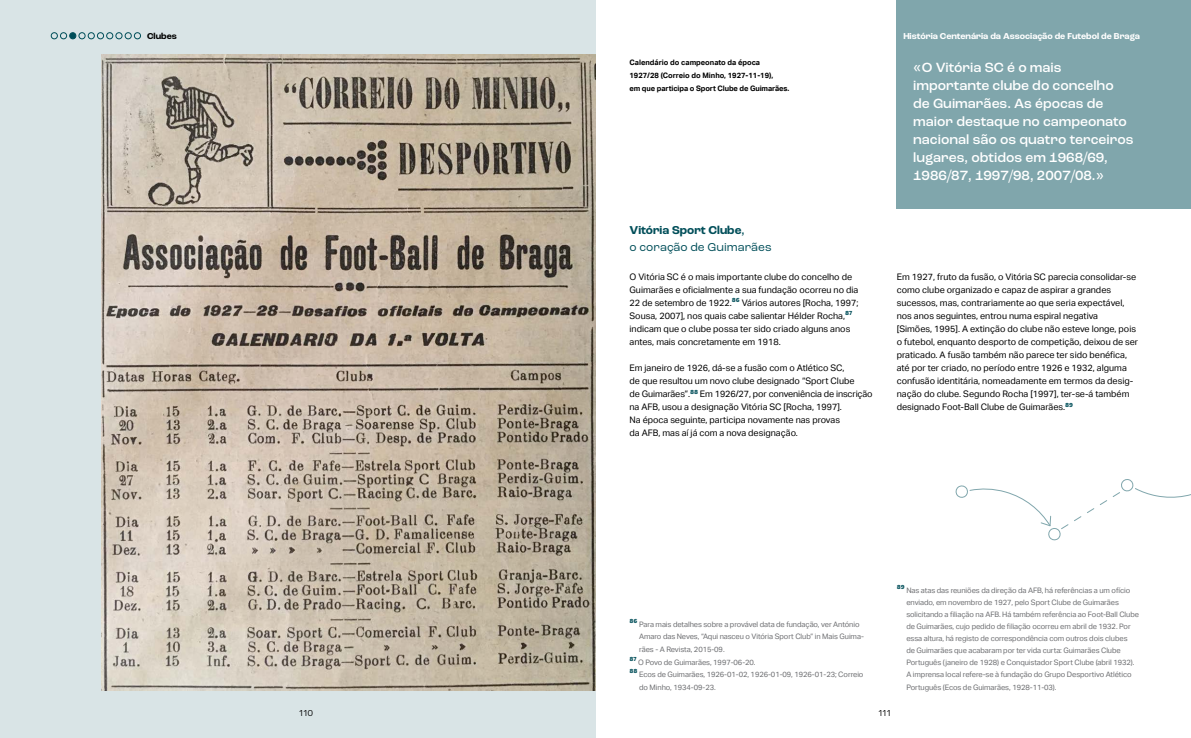
<style>
.page{position:relative;width:1191px;height:738px;background:#fff}
.page>*{position:absolute;margin:0;border:0;box-sizing:border-box;transform-origin:0 0}
.t1{font:500 14px/18px "Roc Grotesk";color:#fff}
.t2{font:12px/16.8px "Roc Grotesk";color:#004e59}
.t3{font:9px/13px "Aktiv Grotesk";color:#000}
.t4{font:700 9px "Roc Grotesk";color:#fff}
.t5{font:9px "Laca Text";color:#000}
.t6{font:700 9px "Roc Grotesk";color:#000}
.t7{font:7.5px/12px "Aktiv Grotesk";letter-spacing:-.01em;color:#6d6e71}
.t8{font:700 7.5px/13px "Aktiv Grotesk";color:#000}
.t9{font:700 6.1px "Laca";color:#004e59}
.s1{font-weight:700}
.s2{font-weight:500}
</style>
<div class="page">
<div style="left:0;top:0;width:595px;height:737px;background:#d9e4e6"></div>
<div style="left:51px;top:32px;width:7px;height:7px;border:1px solid #004e59;border-radius:50%"></div>
<div style="left:60px;top:32px;width:7px;height:7px;border:1px solid #004e59;border-radius:50%"></div>
<svg style="left:70px;top:33px;width:6px;height:6px"></svg>
<div style="left:69px;top:32px;width:7px;height:7px;border:1px solid #004e59;border-radius:50%"></div>
<div style="left:79px;top:32px;width:6px;height:7px;border:1px solid #004e59;border-radius:50%"></div>
<div style="left:88px;top:32px;width:7px;height:7px;border:1px solid #004e59;border-radius:50%"></div>
<div style="left:97px;top:32px;width:7px;height:7px;border:1px solid #004e59;border-radius:50%"></div>
<div style="left:106px;top:32px;width:7px;height:7px;border:1px solid #004e59;border-radius:50%"></div>
<div style="left:116px;top:32px;width:6px;height:7px;border:1px solid #004e59;border-radius:50%"></div>
<div style="left:125px;top:32px;width:6px;height:7px;border:1px solid #004e59;border-radius:50%"></div>
<div style="left:134px;top:32px;width:7px;height:7px;border:1px solid #004e59;border-radius:50%"></div>
<img style="left:101px;top:54px;width:494px;height:635px">
<svg style="left:955px;top:479px;width:236px;height:62px"></svg>
<div style="left:896px;top:0;width:295px;height:208px;background:#80a6ac"></div>
<p class="t6" style="left:147px;top:30px;width:31px">Clubes</p>
<p class="t8" style="left:629px;top:56px;width:161px">Calendário do campeonato da época<br>1927/28 (Correio do Minho, 1927-11-19),<br>em que participa o Sport Clube de Guimarães.</p>
<h2 class="t2" style="left:629px;top:222px;width:144px"><span class="s1">Vitória Sport Clube</span><span class="s2">,<br></span>o coração de Guimarães</h2>
<p class="t3" style="left:629px;top:270px;width:230px">O Vitória SC é o mais importante clube do concelho de Guimarães e oficialmente a sua fundação ocorreu no dia 22 de setembro de 1922.<sup>86</sup> Vários autores [Rocha, 1997; Sousa, 2007], nos quais cabe salientar Hélder Rocha,<sup>87 </sup>indicam que o clube possa ter sido criado alguns anos antes, mais concretamente em 1918.</p>
<p class="t3" style="left:629px;top:361px;width:245px">Em janeiro de 1926, dá-se a fusão com o Atlético SC,<br>de que resultou um novo clube designado “Sport Clube<br>de Guimarães”.<sup>88</sup> Em 1926/27, por conveniência de inscrição na AFB, usou a designação Vitória SC [Rocha, 1997].<br>Na época seguinte, participa novamente nas provas<br>da AFB, mas aí já com a nova designação.</p>
<p class="t4" style="left:903px;top:30px;width:238px">História Centenária da Associação de Futebol de Braga</p>
<h1 class="t1" style="left:913px;top:58px;width:222px">«O Vitória SC é o mais importante clube do concelho de Guimarães. As épocas de maior destaque no campeonato nacional são os quatro terceiros lugares, obtidos em 1968/69,<br>1986/87, 1997/98, 2007/08.»</h1>
<p class="t3" style="left:896px;top:270px;width:243px">Em 1927, fruto da fusão, o Vitória SC parecia consolidar-se como clube organizado e capaz de aspirar a grandes sucessos, mas, contrariamente ao que seria expectável, nos anos seguintes, entrou numa espiral negativa<br>[Simões, 1995]. A extinção do clube não esteve longe, pois o futebol, enquanto desporto de competição, deixou de ser praticado. A fusão também não parece ter sido benéfica, até por ter criado, no período entre 1926 e 1932, alguma confusão identitária, nomeadamente em termos da desig&shy;nação do clube. Segundo Rocha [1997], ter-se-á também designado Foot-Ball Clube de Guimarães.<sup>89</sup></p>
<p class="t9" style="left:629px;top:617px;width:9px">86</p>
<p class="t7" style="left:639px;top:617px;width:226px">Para mais detalhes sobre a provável data de fundação, ver António<br>Amaro das Neves, “Aqui nasceu o Vitória Sport Club” in Mais Guima-</p>
<p class="t7" style="left:639px;top:642px;width:87px">rães - A Revista, 2015-09.</p>
<p class="t9" style="left:629px;top:655px;width:9px">87</p>
<p class="t7" style="left:638px;top:655px;width:119px">O Povo de Guimarães, 1997-06-20.</p>
<p class="t9" style="left:629px;top:667px;width:10px">88</p>
<p class="t7" style="left:639px;top:667px;width:226px;line-height:13px">Ecos de Guimarães, 1926-01-02, 1926-01-09, 1926-01-23; Correio do Minho, 1934-09-23.</p>
<p class="t9" style="left:896px;top:583px;width:9px">89</p>
<p class="t7" style="left:906px;top:583px;width:234px">Nas atas das reuniões da direção da AFB, há referências a um ofício enviado, em novembro de 1927, pelo Sport Clube de Guimarães solicitando a filiação na AFB. Há também referência ao Foot-Ball Clube de Guimarães, cujo pedido de filiação ocorreu em abril de 1932. Por essa altura, há registo de correspondência com outros dois clubes<br>de Guimarães que acabaram por ter vida curta: Guimarães Clube Português (janeiro de 1928) e Conquistador Sport Clube (abril 1932).<br>A imprensa local refere-se à fundação do Grupo Desportivo Atlético</p>
<p class="t7" style="left:906px;top:680px;width:152px">Português (Ecos de Guimarães, 1928-11-03).</p>
<p class="t5" style="left:299px;top:707px;width:16px">110</p>
<p class="t5" style="left:878px;top:707px;width:14px">111</p>
</div>
